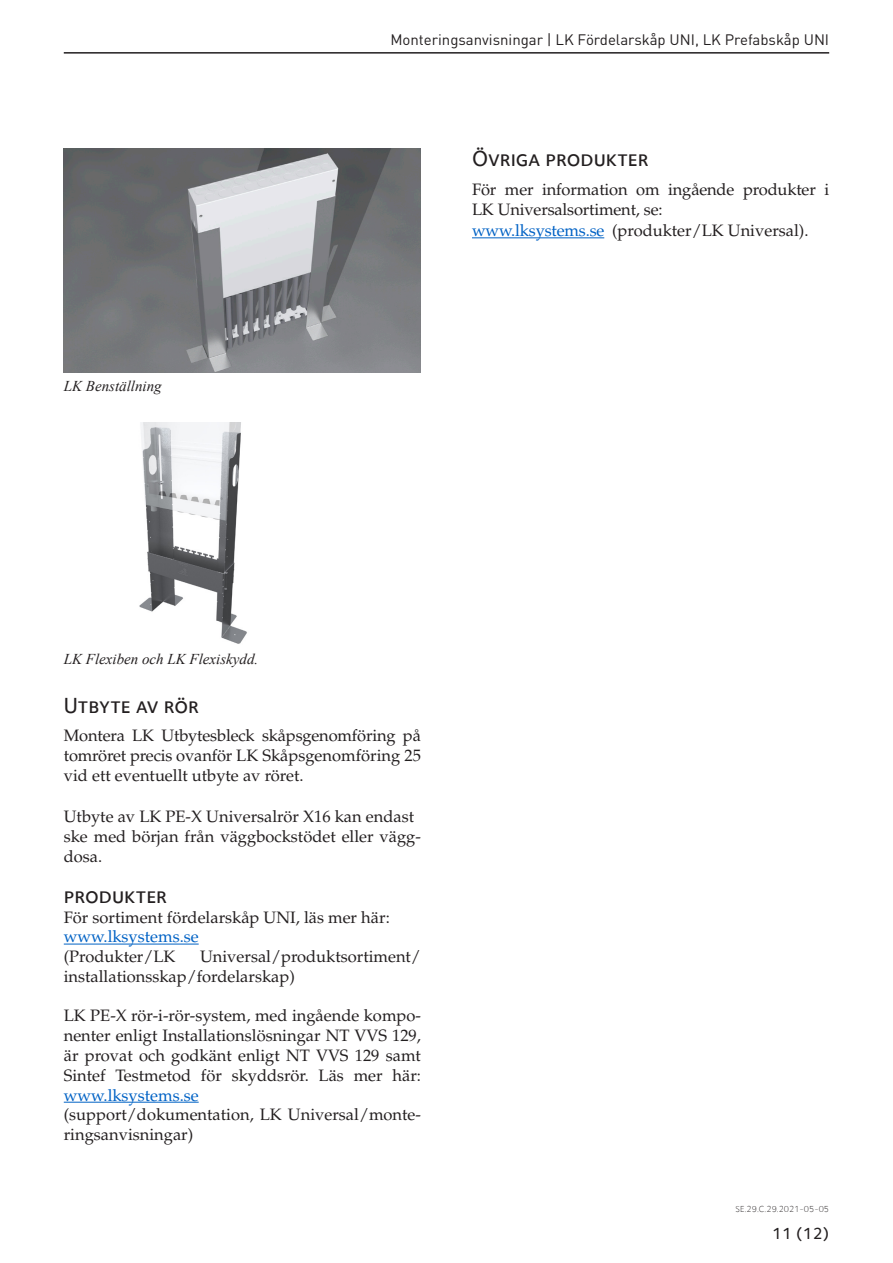
<style>
.page{position:relative;width:893px;height:1263px;background:#fff}
.page>*{position:absolute;margin:0;border:0;box-sizing:border-box;transform-origin:0 0}
.t1{font:22.5px "Foundry Sterling Medium Expert";color:#231f20}
.t2{font:16.5px/19.8px "Palatino LT Std";color:#231f20}
.t3{font:16.5px "Palatino LT Std";color:#0062c5}
.t4{font:500 16.5px "Foundry Sterling";color:#231f20}
.t5{font:15px "DIN Pro";color:#231f20}
.t6{font:italic 15px "Times New Roman";color:#231f20}
.t7{font:300 9px "Foundry Sterling";color:#231f20}
.s1{color:#0062c5}
</style>
<div class="page">
<hr style="left:64px;top:52px;width:765px;height:2px;background:#231f20">
<hr style="left:64px;top:944px;width:135px;height:1px;background:#0062c5">
<hr style="left:64px;top:1102px;width:135px;height:1px;background:#0062c5">
<img style="left:64px;top:149px;width:357px;height:224px">
<img style="left:139px;top:423px;width:108px;height:221px">
<hr style="left:472px;top:237px;width:132px;height:1px;background:#0062c5">
<p class="t5" style="left:390px;top:27px;width:440px">Monteringsanvisningar | LK Fördelarskåp UNI, LK Prefabskåp UNI</p>
<p class="t6" style="left:64px;top:376px;width:99px">LK Benställning</p>
<h1 class="t1" style="left:472px;top:146px;width:178px">Övriga produkter</h1>
<p class="t2" style="left:472px;top:180px;width:359px">För mer information om ingående produkter i<br>LK Universalsortiment, se:</p>
<p class="t2" style="left:472px;top:221px;width:338px"><span class="s1">www.lksystems.se</span> (produkter/LK Universal).</p>
<p class="t6" style="left:64px;top:648px;width:196px">LK Flexiben och LK Flexiskydd.</p>
<h1 class="t1" style="left:64px;top:692px;width:137px">Utbyte av rör</h1>
<p class="t2" style="left:64px;top:726px;width:359px;text-align:justify">Montera LK Utbytesbleck skåpsgenomföring på tomröret precis ovanför LK Skåpsgenomföring 25 vid ett eventuellt utbyte av röret.</p>
<p class="t2" style="left:64px;top:807px;width:359px">Utbyte av LK PE-X Universalrör X16 kan endast ske med början från väggbockstödet eller vägg&shy;dosa.</p>
<h1 class="t1" style="left:64px;top:882px;width:105px">produkter</h1>
<p class="t2" style="left:64px;top:907px;width:327px">För sortiment fördelarskåp UNI, läs mer här:</p>
<p class="t3" style="left:64px;top:927px;width:136px">www.lksystems.se</p>
<p class="t2" style="left:64px;top:947px;width:113px">(Produkter/LK</p>
<p class="t2" style="left:64px;top:947px;width:359px;text-indent:136px">Universal/produktsortiment/ installationsskap/fordelarskap)</p>
<p class="t2" style="left:64px;top:1006px;width:359px;text-align:justify">LK PE-X rör-i-rör-system, med ingående kompo&shy;nenter enligt Installationslösningar NT VVS 129, är provat och godkänt enligt NT VVS 129 samt Sintef Testmetod för skyddsrör. Läs mer här:</p>
<p class="t3" style="left:64px;top:1085px;width:136px">www.lksystems.se</p>
<p class="t2" style="left:64px;top:1105px;width:359px">(support/dokumentation, LK Universal/monte&shy;ringsanvisningar)</p>
<p class="t7" style="left:736px;top:1204px;width:95px">SE.29.C.29.2021-05-05</p>
<p class="t4" style="left:772px;top:1223px;width:58px">11 (12)</p>
</div>
